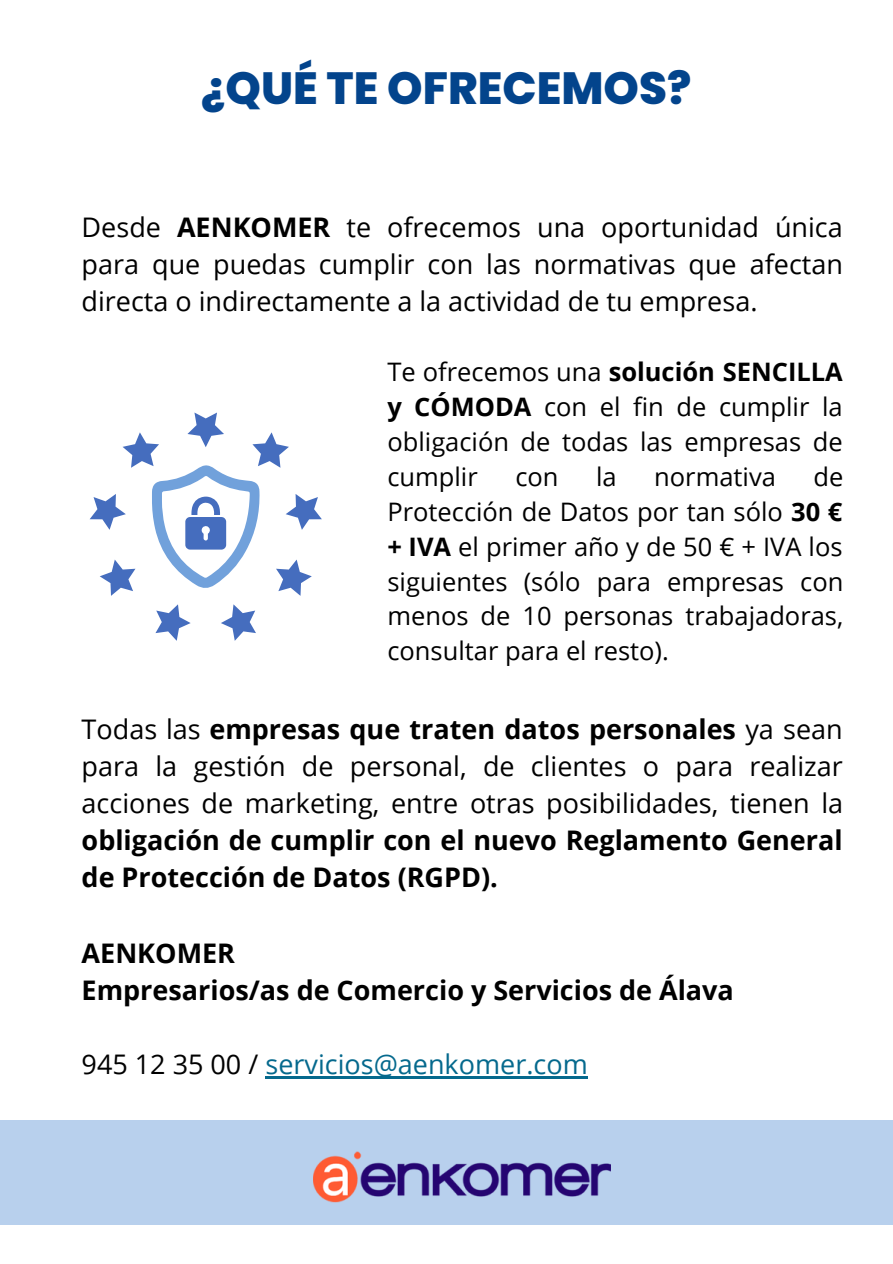
<style>
.page{position:relative;width:893px;height:1264px;background:#fff}
.page>*{position:absolute;margin:0;border:0;box-sizing:border-box;transform-origin:0 0}
.t1{font:800 45.15px "Poppins";color:#03448c}
.t2{font:27px/37px "Open Sans";color:#000;text-align:justify}
.t3{font:700 27px/37px "Open Sans";color:#000}
.t4{font:27px "Open Sans";color:#05698d}
.t5{font:25.5px/34.8px "Open Sans";color:#000;text-align:justify}
.s1{font-weight:700}
.s2{color:#000}
</style>
<div class="page">
<div style="left:0;top:1120px;width:892px;height:105px;background:#b8d0ed"></div>
<img style="left:314px;top:1151px;width:296px;height:52px">
<svg style="left:155px;top:604px;width:36px;height:37px"></svg>
<svg style="left:221px;top:604px;width:35px;height:37px"></svg>
<svg style="left:90px;top:412px;width:232px;height:184px"></svg>
<hr style="left:265px;top:1076px;width:323px;height:2px;background:#05698d">
<h1 class="t1" style="left:201px;top:56px;width:491px">¿QUÉ TE OFRECEMOS?</h1>
<p class="t2" style="left:82px;top:208px;width:762px">Desde <span class="s1">AENKOMER</span> te ofrecemos una oportunidad única para que puedas cumplir con las normativas que afectan directa o indirectamente a la actividad de tu empresa.</p>
<p class="t5" style="left:387px;top:354px;width:457px">Te ofrecemos una <span class="s1">solución SENCILLA y CÓMODA</span> con el fin de cumplir la obligación de todas las empresas de cumplir</p>
<p class="t5" style="left:387px;top:459px;width:457px;text-indent:426px">de Protección de Datos por tan sólo <span class="s1">30 € + IVA</span> el primer año y de 50 € + IVA los siguientes (sólo para empresas con menos de 10 personas trabajadoras, consultar para el resto).</p>
<p class="t5" style="left:515px;top:459px;width:45px">con</p>
<p class="t5" style="left:596px;top:459px;width:22px">la</p>
<p class="t5" style="left:654px;top:459px;width:123px">normativa</p>
<p class="t2" style="left:82px;top:709px;width:763px">Todas las <span class="s1">empresas que traten datos personales</span> ya sean para la gestión de personal, de clientes o para realizar acciones de marketing, entre otras posibilidades, tienen la</p>
<p class="t3" style="left:82px;top:821px;width:762px">obligación de cumplir con el nuevo Reglamento General de Protección de Datos (RGPD).</p>
<p class="t3" style="left:82px;top:933px;width:653px">AENKOMER<br>Empresarios/as de Comercio y Servicios de Álava</p>
<p class="t4" style="left:82px;top:1045px;width:507px"><span class="s2">945 12 35 00 /</span> servicios@aenkomer.com</p>
</div>
